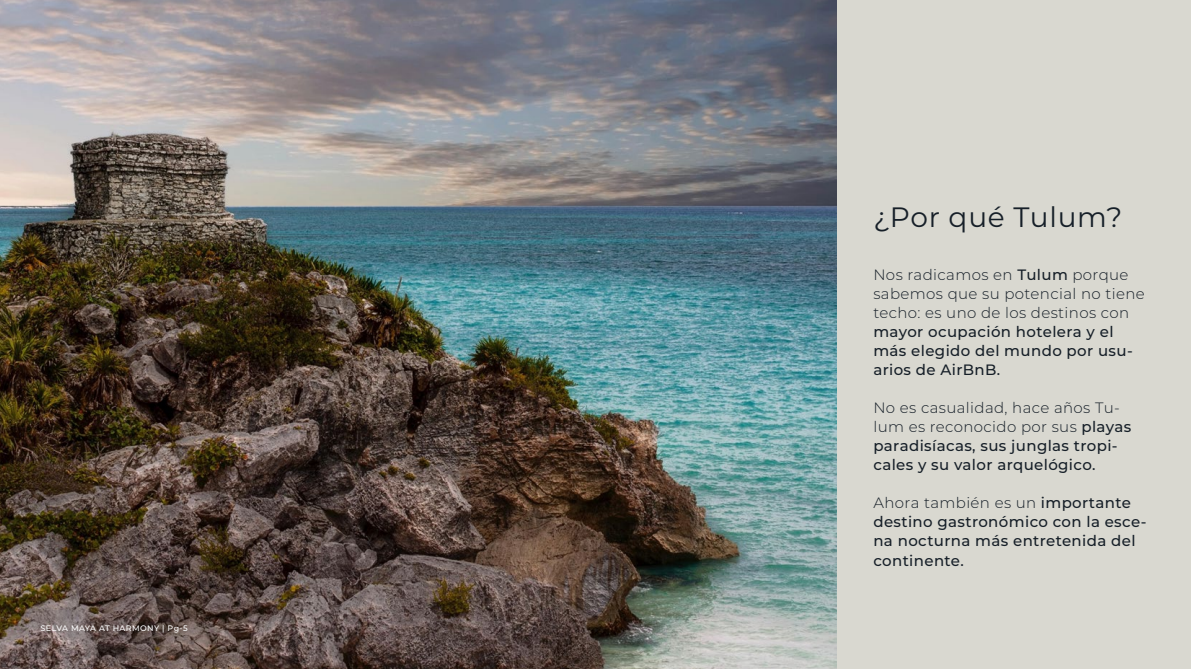
<style>
.page{position:relative;width:1191px;height:669px;background:#fff}
.page>*{position:absolute;margin:0;border:0;box-sizing:border-box;transform-origin:0 0}
.t1{font:28px "Montserrat";letter-spacing:.025em;color:#161f28}
.t2{font:500 15px/19px "Montserrat";letter-spacing:.025em;color:#161f28}
.t3{font:300 15px/19px "Montserrat";letter-spacing:.025em;color:#161f28}
.t4{font:500 8px "Montserrat";letter-spacing:.05em;color:#fff}
.s1{font-weight:500}
.s2{font-weight:300}
</style>
<div class="page">
<div style="left:2px;top:0;width:1189px;height:669px;background:linear-gradient(to bottom,#d8d7cf,#d9d8d0)"></div>
<img style="left:0;top:0;width:836px;height:669px">
<p class="t4" style="left:41px;top:623px;width:149px">SELVA MAYA AT HARMONY | Pg-5</p>
<h1 class="t1" style="left:873px;top:198px;width:250px">¿Por qué Tulum?</h1>
<p class="t3" style="left:873px;top:264px;width:273px">Nos radicamos en <span class="s1">Tulum</span> porque sabemos que su potencial no tiene techo: es uno de los destinos con</p>
<p class="t2" style="left:873px;top:321px;width:261px">mayor ocupación hotelera y el más elegido del mundo por usu&shy;arios de AirBnB.</p>
<p class="t2" style="left:873px;top:397px;width:259px"><span class="s2">No es casualidad, hace años Tu&shy;lum es reconocido por sus</span> playas paradisíacas, sus junglas tropi&shy;cales y su valor arquelógico.</p>
<p class="t2" style="left:873px;top:492px;width:274px;line-height:19.3px"><span class="s2">Ahora también es un</span> importante destino gastronómico con la esce&shy;na nocturna más entretenida del continente.</p>
</div>
